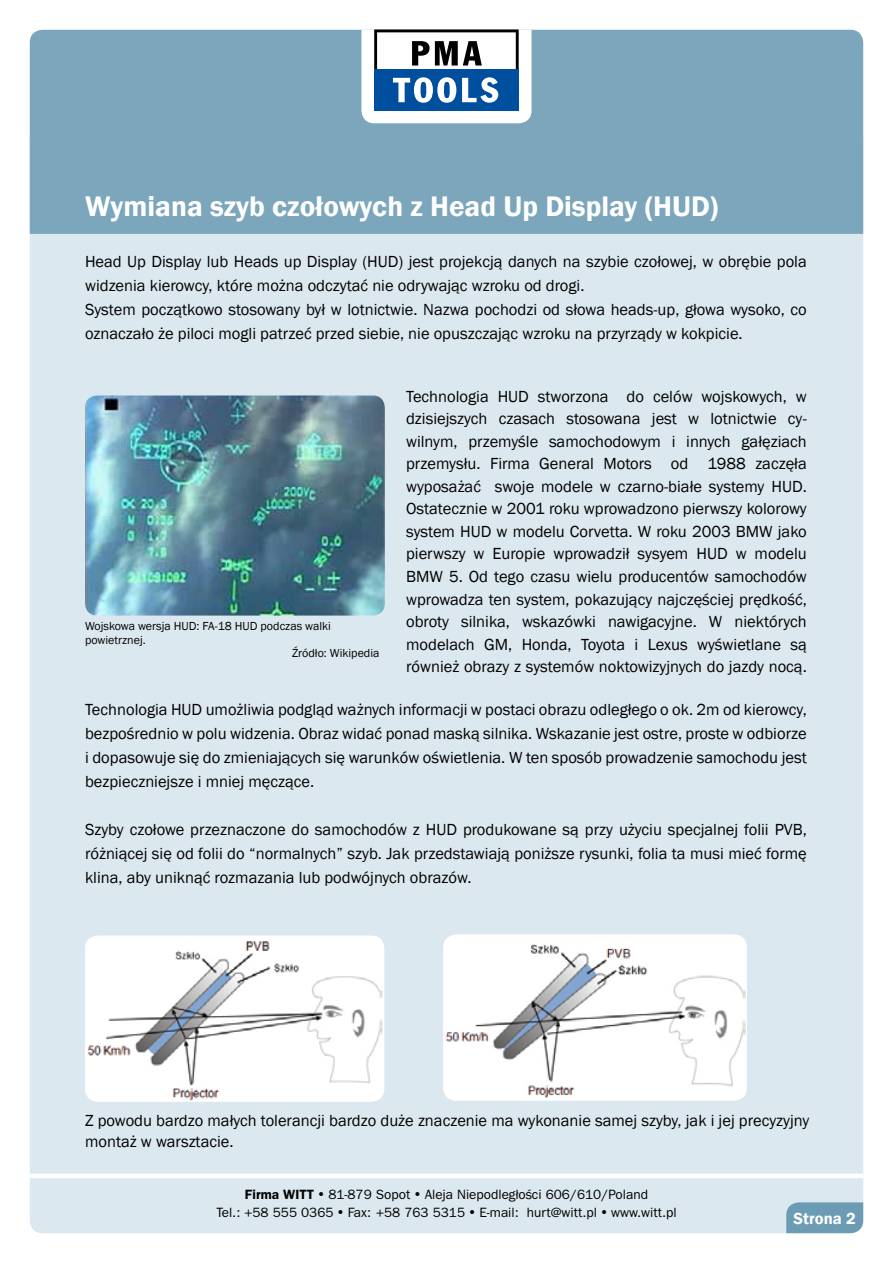
<style>
.page{position:relative;width:893px;height:1263px;background:#fff}
.page>*{position:absolute;margin:0;border:0;box-sizing:border-box;transform-origin:0 0}
.t1{font:600 29.1px "Franklin Gothic";color:#fff}
.t2{font:16.5px/22.5px "Franklin Gothic";color:#000;text-align:justify}
.t3{font:600 16.5px "Franklin Gothic";color:#fff}
.t4{font:13.5px/18px "ITC Franklin Gothic Std";color:#000;text-align:center}
.t5{font:12px "Franklin Gothic";color:#000}
.s1{font-weight:600}
.s2{font-family:"Franklin Gothic"}
</style>
<div class="page">
<div style="left:30px;top:125px;width:833px;height:1108px;background:#dce8ef;border-radius:13px"></div>
<div style="left:30px;top:30px;width:833px;height:204px;background:#7ba6bc"></div>
<svg style="left:361px;top:30px;width:170px;height:93px"></svg>
<div style="left:786px;top:1202px;width:77px;height:31px;background:#6b9cb3"></div>
<hr style="left:30px;top:1174px;width:833px;height:4px;background:#fff">
<img style="left:85px;top:395px;width:300px;height:221px">
<img style="left:85px;top:936px;width:297px;height:165px">
<img style="left:443px;top:935px;width:302px;height:165px">
<h1 class="t1" style="left:85px;top:188px;width:635px">Wymiana szyb czołowych z Head Up Display (HUD)</h1>
<p class="t2" style="left:85px;top:250px;width:723px;line-height:24px;text-align:left">Head Up Display lub Heads up Display (HUD) jest projekcją danych na szybie czołowej, w obrębie pola widzenia kierowcy, które można odczytać nie odrywając wzroku od drogi.<br>System początkowo stosowany był w lotnictwie. Nazwa pochodzi od słowa heads-up, głowa wysoko, co oznaczało że piloci mogli patrzeć przed siebie, nie opuszczając wzroku na przyrządy w kokpicie.</p>
<p class="t5" style="left:85px;top:619px;width:247px">Wojskowa wersja HUD: FA-18 HUD podczas walki</p>
<p class="t5" style="left:85px;top:632px;width:62px">powietrznej.</p>
<p class="t5" style="left:292px;top:646px;width:89px">Źródło: Wikipedia</p>
<p class="t2" style="left:406px;top:385px;width:402px">Technologia HUD stworzona do celów wojskowych, w dzisiejszych czasach stosowana jest w lotnictwie cy&shy;wilnym, przemyśle samochodowym i innych gałęziach przemysłu. Firma General Motors od 1988 zaczęła wyposażać swoje modele w czarno-białe systemy HUD.<br>Ostatecznie w 2001 roku wprowadzono pierwszy kolorowy system HUD w modelu Corvetta. W roku 2003 BMW jako pierwszy w Europie wprowadził sysyem HUD w modelu BMW 5. Od tego czasu wielu producentów samochodów wprowadza ten system, pokazujący najczęściej prędkość, obroty silnika, wskazówki nawigacyjne. W niektórych modelach GM, Honda, Toyota i Lexus wyświetlane są również obrazy z systemów noktowizyjnych do jazdy nocą.</p>
<p class="t2" style="left:85px;top:698px;width:723px;line-height:24px">Technologia HUD umożliwia podgląd ważnych informacji w postaci obrazu odległego o ok. 2m od kierowcy, bezpośrednio w polu widzenia. Obraz widać ponad maską silnika. Wskazanie jest ostre, proste w odbiorze i dopasowuje się do zmieniających się warunków oświetlenia. W ten sposób prowadzenie samochodu jest bezpieczniejsze i mniej męczące.</p>
<p class="t2" style="left:85px;top:818px;width:723px;line-height:24px">Szyby czołowe przeznaczone do samochodów z HUD produkowane są przy użyciu specjalnej folii PVB, różniącej się od folii do “normalnych” szyb. Jak przedstawiają poniższe rysunki, folia ta musi mieć formę klina, aby uniknąć rozmazania lub podwójnych obrazów.</p>
<p class="t2" style="left:85px;top:1110px;width:726px;line-height:21px">Z powodu bardzo małych tolerancji bardzo duże znaczenie ma wykonanie samej szyby, jak i jej precyzyjny montaż w warsztacie.</p>
<p class="t4" style="left:216px;top:1185px;width:462px"><span class="s1">Firma WITT</span> • 81-879 Sopot • Aleja Niepodległo<span class="s2">ś</span>ci 606/610/Poland<br>Tel.: +58 555 0365 • Fax: +58 763 5315 • E-mail: hurt@witt.pl • www.witt.pl</p>
<p class="t3" style="left:794px;top:1208px;width:64px">Strona 2</p>
</div>
